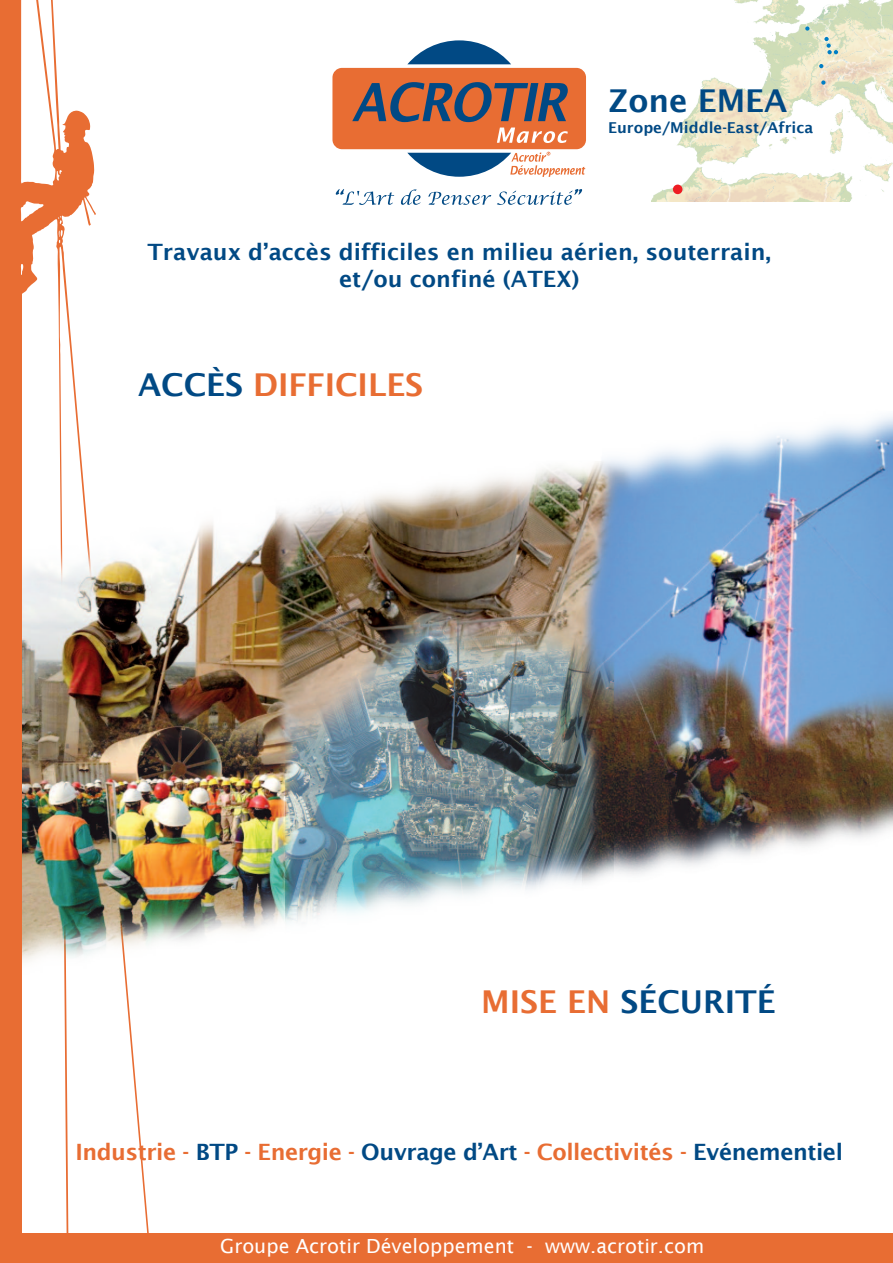
<style>
.page{position:relative;width:893px;height:1263px;background:#fff}
.page>*{position:absolute;margin:0;border:0;box-sizing:border-box;transform-origin:0 0}
.t1{font:600 31.5px "Lucida Sans";color:#014984}
.t2{font:600 31.5px "Lucida Sans";color:#e86d33}
.t3{font:600 22.5px/27px "Lucida Sans";color:#014984;text-align:center}
.t4{font:600 22.5px "Lucida Sans";letter-spacing:-.02em;color:#e86d33}
.t5{font:19.5px "Lucida Sans";color:#fff}
.t6{font:600 15px "Lucida Sans";color:#014984}
.s1{color:#014984}
.s2{color:#e86d33}
</style>
<div class="page">
<svg style="left:0;top:0;width:149px;height:1233px"></svg>
<div style="left:0;top:1233px;width:893px;height:30px;background:#e86d33"></div>
<img style="left:21px;top:359px;width:872px;height:660px">
<div style="left:0;top:285px;width:21px;height:961px;background:#e86d33"></div>
<svg style="left:407px;top:40px;width:104px;height:24px"></svg>
<div style="left:332px;top:68px;width:254px;height:81px;background:#e86d33;border-radius:10px"></div>
<svg style="left:336px;top:189px;width:58px;height:16px"></svg>
<svg style="left:401px;top:189px;width:19px;height:16px"></svg>
<svg style="left:428px;top:192px;width:63px;height:13px"></svg>
<svg style="left:497px;top:189px;width:85px;height:16px"></svg>
<svg style="left:407px;top:152px;width:178px;height:25px"></svg>
<svg style="left:497px;top:128px;width:71px;height:15px"></svg>
<svg style="left:352px;top:82px;width:216px;height:40px"></svg>
<img style="left:652px;top:0;width:241px;height:201px">
<div style="left:673px;top:185px;width:9px;height:9px;background:#ee1d23;border-radius:50%"></div>
<svg style="left:824px;top:37px;width:14px;height:17px"></svg>
<svg style="left:819px;top:64px;width:4px;height:4px"></svg>
<svg style="left:821px;top:80px;width:4px;height:5px"></svg>
<svg style="left:805px;top:26px;width:4px;height:5px"></svg>
<h1 class="t1" style="left:608px;top:82px;width:181px">Zone EMEA</h1>
<p class="t6" style="left:608px;top:119px;width:207px">Europe/Middle-East/Africa</p>
<p class="t3" style="left:147px;top:238px;width:625px">Travaux d’accès difficiles en milieu aérien, souterrain, et/ou confiné (ATEX)</p>
<h1 class="t2" style="left:138px;top:367px;width:287px"><span class="s1">ACCÈS</span> DIFFICILES</h1>
<h1 class="t1" style="left:481px;top:984px;width:296px"><span class="s2">MISE EN</span> SÉCURITÉ</h1>
<p class="t4" style="left:75px;top:1139px;width:769px">Industrie - <span class="s1">BTP</span> - Energie - <span class="s1">Ouvrage d’Art</span> - Collectivités - <span class="s1">Evénementiel</span></p>
<p class="t5" style="left:220px;top:1234px;width:485px">Groupe Acrotir Développement - www.acrotir.com</p>
</div>
